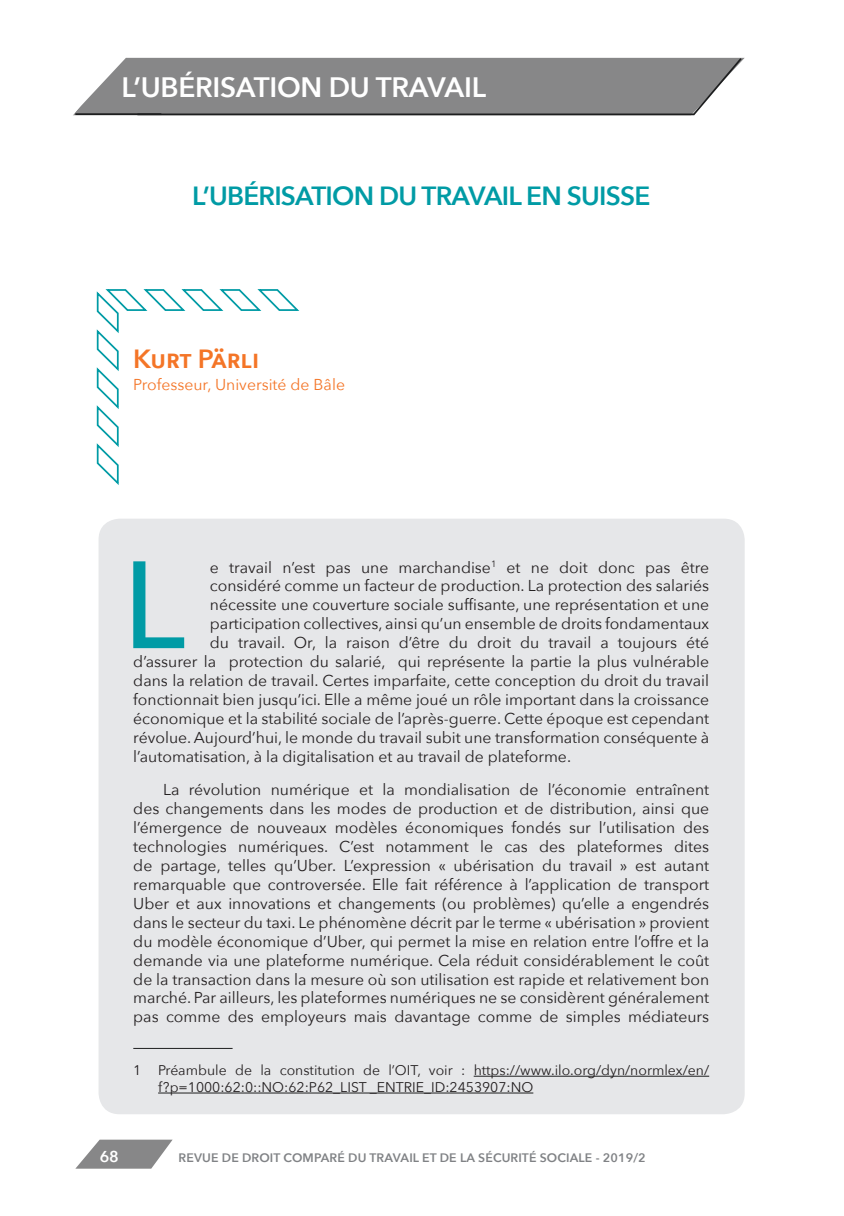
<style>
.page{position:relative;width:844px;height:1216px;background:#fff}
.page>*{position:absolute;margin:0;border:0;box-sizing:border-box;transform-origin:0 0}
.Paragraphe___lettrin{font:500 122.5px "Avenir Next";color:#009ba5}
.t1{font:600 28px "Avenir Next";letter-spacing:-.01em;color:#fff}
.t2{font:26.25px "Avenir Next Demi Bold 2";letter-spacing:-.03em;color:#009ba5}
.Auteur{font:26.25px "Avenir Next Demi Bold 2";color:#f47527}
.Corps_de_texte{font:15.75px/18.9px "Avenir Next";color:#231f20;text-align:justify}
.Paragraphe___lettrin-2{font:15.75px "Avenir Next";color:#231f20}
.Titre_affiliation{font:15.75px "Avenir Next";color:#f47527}
.t3{font:600 15.75px "Avenir Next";color:#fff}
.Corps_note_de_bas_de{font:14px/16.8px "Avenir Next";color:#231f20}
.t4{font:12.25px "Avenir Next Demi Bold 2";letter-spacing:.01em;color:#808285}
</style>
<div class="page">
<svg style="left:76px;top:1139px;width:96px;height:29px"></svg>
<svg style="left:73px;top:57px;width:671px;height:59px;background:#909090"></svg>
<hr style="left:75px;top:113px;width:86px;height:2px;background:#1d1e1f">
<div style="left:98px;top:518px;width:646px;height:596px;background:#e6e7e9;border-radius:21px"></div>
<svg style="left:96px;top:289px;width:204px;height:196px"></svg>
<hr style="left:133px;top:1047px;width:99px;height:1px;background:#1d1e1f">
<hr style="left:473px;top:1075px;width:236px;height:1px;background:#1d1e1f">
<hr style="left:158px;top:1092px;width:375px;height:1px;background:#1d1e1f">
<h2 class="t1" style="left:121px;top:63px;width:366px">L’UBÉRISATION DU TRAVAIL</h2>
<p class="t2" style="left:192px;top:173px;width:459px">L’UBÉRISATION DU TRAVAIL EN SUISSE</p>
<p class="Auteur" style="left:133px;top:337px;width:127px">Kurt Pärli</p>
<p class="Titre_affiliation" style="left:133px;top:371px;width:213px">Professeur, Université de Bâle</p>
<p class="Paragraphe___lettrin" style="left:123px;top:501px;width:64px">L</p>
<p class="Paragraphe___lettrin-2" style="left:210px;top:553px;width:500px">e travail n’est pas une marchandise<sup>1</sup> et ne doit donc pas être</p>
<p class="Paragraphe___lettrin-2" style="left:210px;top:572px;width:500px">considéré comme un facteur de production. La protection des salariés</p>
<p class="Paragraphe___lettrin-2" style="left:210px;top:591px;width:500px">nécessite une couverture sociale suffisante, une représentation et une</p>
<p class="Paragraphe___lettrin-2" style="left:210px;top:610px;width:500px">participation collectives, ainsi qu’un ensemble de droits fondamentaux</p>
<p class="Paragraphe___lettrin-2" style="left:210px;top:629px;width:500px">du travail. Or, la raison d’être du droit du travail a toujours été</p>
<p class="Paragraphe___lettrin-2" style="left:133px;top:648px;width:577px">d’assurer la protection du salarié, qui représente la partie la plus vulnérable</p>
<p class="Paragraphe___lettrin-2" style="left:133px;top:667px;width:577px">dans la relation de travail. Certes imparfaite, cette conception du droit du travail</p>
<p class="Paragraphe___lettrin-2" style="left:133px;top:686px;width:577px">fonctionnait bien jusqu’ici. Elle a même joué un rôle important dans la croissance</p>
<p class="Paragraphe___lettrin-2" style="left:133px;top:705px;width:577px">économique et la stabilité sociale de l’après-guerre. Cette époque est cependant</p>
<p class="Paragraphe___lettrin-2" style="left:133px;top:724px;width:577px">révolue. Aujourd’hui, le monde du travail subit une transformation conséquente à</p>
<p class="Paragraphe___lettrin-2" style="left:133px;top:742px;width:439px">l’automatisation, à la digitalisation et au travail de plateforme.</p>
<p class="Corps_de_texte" style="left:133px;top:779px;width:577px;text-indent:30px">La révolution numérique et la mondialisation de l’économie entraînent des changements dans les modes de production et de distribution, ainsi que l’émergence de nouveaux modèles économiques fondés sur l’utilisation des technologies numériques. C’est notamment le cas des plateformes dites de partage, telles qu’Uber. L’expression « ubérisation du travail » est autant remarquable que controversée. Elle fait référence à l’application de transport Uber et aux innovations et changements (ou problèmes) qu’elle a engendrés dans le secteur du taxi. Le phénomène décrit par le terme « ubérisation » provient du modèle économique d’Uber, qui permet la mise en relation entre l’offre et la demande via une plateforme numérique. Cela réduit considérablement le coût de la transaction dans la mesure où son utilisation est rapide et relativement bon marché. Par ailleurs, les plateformes numériques ne se considèrent généralement pas comme des employeurs mais davantage comme de simples médiateurs</p>
<p class="Corps_note_de_bas_de" style="left:158px;top:1061px;width:552px;text-indent:-25px">1 Préambule de la constitution de l’OIT, voir : https://www.ilo.org/dyn/normlex/en/ f?p=1000:62:0::NO:62:P62_LIST _ENTRIE_ID:2453907:NO</p>
<p class="t3" style="left:100px;top:1142px;width:21px">68</p>
<p class="t4" style="left:178px;top:1146px;width:468px">REVUE DE DROIT COMPARÉ DU TRAVAIL ET DE LA SÉCURITÉ SOCIALE - 2019/2</p>
</div>
